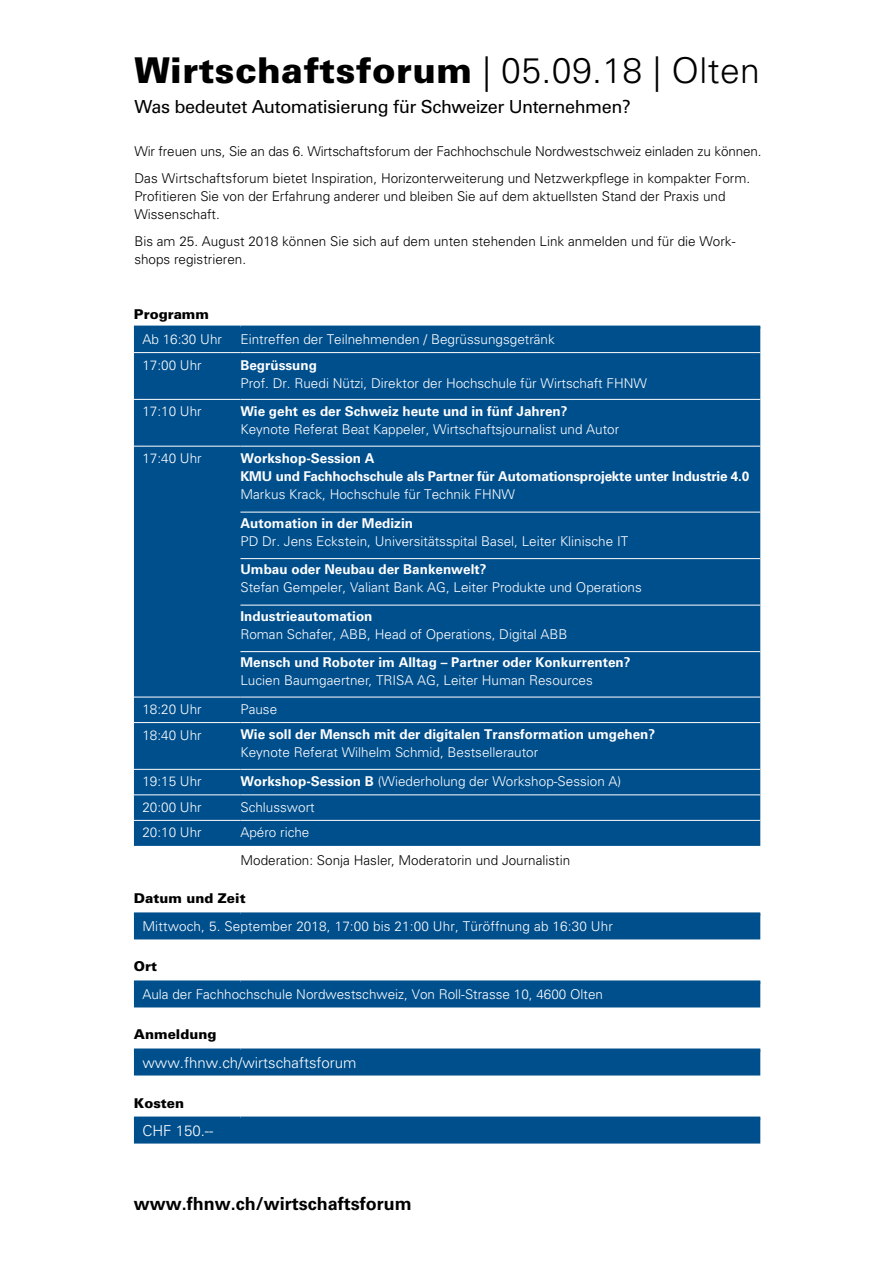
<style>
.page{position:relative;width:893px;height:1263px;background:#fff}
.page>*{position:absolute;margin:0;border:0;box-sizing:border-box;transform-origin:0 0}
.t1{font:900 35.55px "Univers";letter-spacing:.01em;color:#000}
.t2{font:18px "Univers";letter-spacing:-.02em;color:#000}
.t3{font:700 18px "Univers";color:#000}
.t4{font:300 15px "Univers";color:#fff}
.t5{font:300 13.5px "Univers";color:#fff}
.t6{font:300 13.5px/18px "Univers";color:#000}
.t7{font:700 13.5px/18px "Univers";color:#fff}
.t8{font:900 13.5px "Univers";color:#000}
.s1{font-weight:300}
.s2{font-weight:700}
</style>
<div class="page">
<svg style="left:134px;top:329px;width:626px;height:814px;fill:#004f8d"></svg>
<hr style="left:134px;top:326px;width:106px;height:3px;background:#004f8d">
<hr style="left:240px;top:326px;width:520px;height:3px;background:#004f8d">
<hr style="left:134px;top:912px;width:106px;height:3px;background:#004f8d">
<hr style="left:240px;top:912px;width:520px;height:3px;background:#004f8d">
<hr style="left:134px;top:980px;width:106px;height:3px;background:#004f8d">
<hr style="left:240px;top:980px;width:520px;height:3px;background:#004f8d">
<hr style="left:134px;top:1048px;width:106px;height:3px;background:#004f8d">
<hr style="left:240px;top:1048px;width:520px;height:3px;background:#004f8d">
<hr style="left:134px;top:1116px;width:106px;height:3px;background:#004f8d">
<hr style="left:240px;top:1116px;width:520px;height:3px;background:#004f8d">
<hr style="left:134px;top:352px;width:106px;height:1px;background:#fff">
<hr style="left:240px;top:352px;width:520px;height:1px;background:#fff">
<hr style="left:134px;top:399px;width:106px;height:1px;background:#fff">
<hr style="left:240px;top:399px;width:520px;height:1px;background:#fff">
<hr style="left:134px;top:446px;width:106px;height:1px;background:#fff">
<hr style="left:240px;top:446px;width:520px;height:1px;background:#fff">
<hr style="left:134px;top:697px;width:106px;height:1px;background:#fff">
<hr style="left:240px;top:697px;width:520px;height:1px;background:#fff">
<hr style="left:134px;top:722px;width:106px;height:1px;background:#fff">
<hr style="left:240px;top:722px;width:520px;height:1px;background:#fff">
<hr style="left:134px;top:769px;width:106px;height:1px;background:#fff">
<hr style="left:240px;top:769px;width:520px;height:1px;background:#fff">
<hr style="left:134px;top:794px;width:106px;height:1px;background:#fff">
<hr style="left:240px;top:794px;width:520px;height:1px;background:#fff">
<hr style="left:134px;top:820px;width:106px;height:1px;background:#fff">
<hr style="left:240px;top:820px;width:520px;height:1px;background:#fff">
<hr style="left:240px;top:512px;width:520px;height:1px;background:#fff">
<hr style="left:240px;top:558px;width:520px;height:1px;background:#fff">
<hr style="left:240px;top:605px;width:520px;height:1px;background:#fff">
<hr style="left:240px;top:651px;width:520px;height:1px;background:#fff">
<h1 class="t1" style="left:134px;top:48px;width:627px">Wirtschaftsforum <span class="s1">| 05.09.18 | Olten</span></h1>
<h2 class="t2" style="left:134px;top:96px;width:498px">Was bedeutet Automatisierung für Schweizer Unternehmen?</h2>
<p class="t6" style="left:134px;top:137px;width:629px;line-height:27px">Wir freuen uns, Sie an das 6. Wirtschaftsforum der Fachhochschule Nordwestschweiz einladen zu können.<br>Das Wirtschaftsforum bietet Inspiration, Horizonterweiterung und Netzwerkpflege in kompakter Form.</p>
<p class="t6" style="left:134px;top:187px;width:593px">Profitieren Sie von der Erfahrung anderer und bleiben Sie auf dem aktuellsten Stand der Praxis und<br>Wissenschaft.</p>
<p class="t6" style="left:134px;top:232px;width:603px">Bis am 25. August 2018 können Sie sich auf dem unten stehenden Link anmelden und für die Work&shy;shops registrieren.</p>
<p class="t8" style="left:134px;top:305px;width:76px">Programm</p>
<p class="t5" style="left:142px;top:331px;width:81px">Ab 16:30 Uhr</p>
<p class="t5" style="left:240px;top:331px;width:316px">Eintreffen der Teilnehmenden / Begrüssungsgetränk</p>
<p class="t5" style="left:142px;top:357px;width:61px">17:00 Uhr</p>
<p class="t7" style="left:240px;top:356px;width:78px">Begrüssung</p>
<p class="t5" style="left:240px;top:375px;width:408px">Prof. Dr. Ruedi Nützi, Direktor der Hochschule für Wirtschaft FHNW</p>
<p class="t5" style="left:142px;top:403px;width:61px">17:10 Uhr</p>
<p class="t7" style="left:240px;top:402px;width:329px">Wie geht es der Schweiz heute und in fünf Jahren?</p>
<p class="t5" style="left:240px;top:421px;width:380px">Keynote Referat Beat Kappeler, Wirtschaftsjournalist und Autor</p>
<p class="t5" style="left:142px;top:450px;width:61px">17:40 Uhr</p>
<p class="t7" style="left:240px;top:450px;width:510px">Workshop-Session A<br>KMU und Fachhochschule als Partner für Automationsprojekte unter Industrie 4.0</p>
<p class="t5" style="left:240px;top:486px;width:276px">Markus Krack, Hochschule für Technik FHNW</p>
<p class="t7" style="left:240px;top:514px;width:174px">Automation in der Medizin</p>
<p class="t5" style="left:240px;top:533px;width:389px">PD Dr. Jens Eckstein, Universitätsspital Basel, Leiter Klinische IT</p>
<p class="t7" style="left:240px;top:561px;width:248px">Umbau oder Neubau der Bankenwelt?</p>
<p class="t5" style="left:240px;top:579px;width:403px">Stefan Gempeler, Valiant Bank AG, Leiter Produkte und Operations</p>
<p class="t7" style="left:240px;top:607px;width:134px">Industrieautomation</p>
<p class="t5" style="left:240px;top:626px;width:329px">Roman Schafer, ABB, Head of Operations, Digital ABB</p>
<p class="t7" style="left:240px;top:654px;width:392px">Mensch und Roboter im Alltag – Partner oder Konkurrenten?</p>
<p class="t5" style="left:240px;top:672px;width:354px">Lucien Baumgaertner, TRISA AG, Leiter Human Resources</p>
<p class="t5" style="left:142px;top:701px;width:61px">18:20 Uhr</p>
<p class="t5" style="left:240px;top:701px;width:38px">Pause</p>
<p class="t5" style="left:142px;top:727px;width:61px">18:40 Uhr</p>
<p class="t7" style="left:240px;top:725px;width:416px">Wie soll der Mensch mit der digitalen Transformation umgehen?</p>
<p class="t5" style="left:240px;top:744px;width:299px">Keynote Referat Wilhelm Schmid, Bestsellerautor</p>
<p class="t5" style="left:142px;top:773px;width:61px">19:15 Uhr</p>
<p class="t5" style="left:240px;top:773px;width:382px"><span class="s2">Workshop-Session B</span> (Wiederholung der Workshop-Session A)</p>
<p class="t5" style="left:142px;top:799px;width:61px">20:00 Uhr</p>
<p class="t5" style="left:240px;top:799px;width:76px">Schlusswort</p>
<p class="t5" style="left:142px;top:824px;width:61px">20:10 Uhr</p>
<p class="t5" style="left:240px;top:824px;width:71px">Apéro riche</p>
<p class="t6" style="left:240px;top:851px;width:331px">Moderation: Sonja Hasler, Moderatorin und Journalistin</p>
<p class="t8" style="left:134px;top:890px;width:113px">Datum und Zeit</p>
<p class="t5" style="left:142px;top:918px;width:472px">Mittwoch, 5. September 2018, 17:00 bis 21:00 Uhr, Türöffnung ab 16:30 Uhr</p>
<p class="t8" style="left:134px;top:958px;width:25px">Ort</p>
<p class="t5" style="left:142px;top:986px;width:462px">Aula der Fachhochschule Nordwestschweiz, Von Roll-Strasse 10, 4600 Olten</p>
<p class="t8" style="left:134px;top:1026px;width:84px">Anmeldung</p>
<p class="t4" style="left:142px;top:1054px;width:216px">www.fhnw.ch/wirtschaftsforum</p>
<p class="t8" style="left:134px;top:1094px;width:52px">Kosten</p>
<p class="t4" style="left:142px;top:1122px;width:72px">CHF 150.--</p>
<h2 class="t3" style="left:134px;top:1193px;width:279px">www.fhnw.ch/wirtschaftsforum</h2>
</div>
